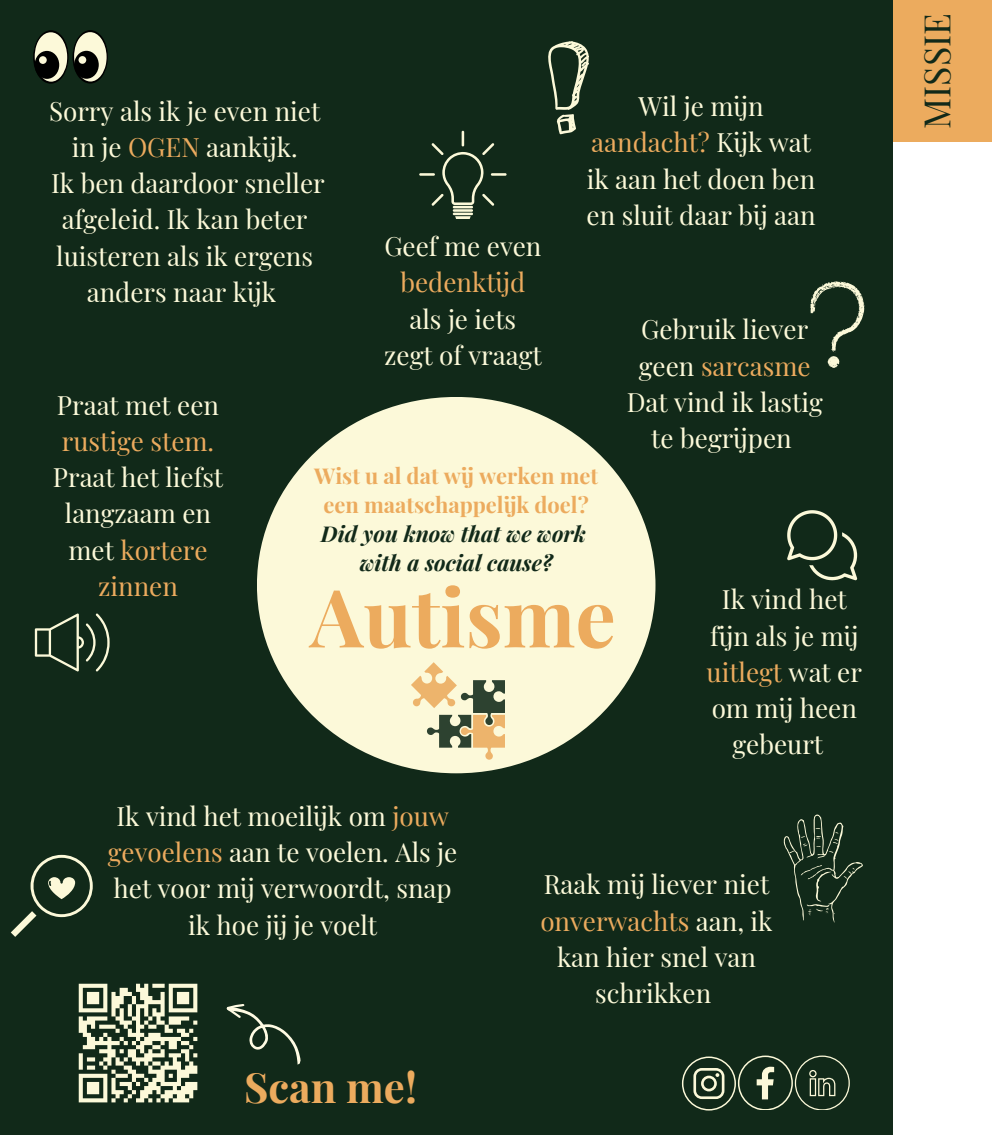
<style>
.page{position:relative;width:992px;height:1135px;background:#fff}
.page>*{position:absolute;margin:0;border:0;box-sizing:border-box;transform-origin:0 0}
.t1{font:700 80.25px "Playfair Display";color:#ecab5e}
.t2{font:700 41.75px "Playfair Display";color:#ecab5e}
.t3{font:35.75px "Playfair Display";color:#112919}
.t4{font:26px/36.2px "Playfair Display";color:#fcf9d9;text-align:center}
.t5{font:700 21.75px/29px "Playfair Display";color:#ecab5e;text-align:center}
.t6{font:italic 700 21.75px "Playfair Display";color:#112919}
.s1{color:#ecab5e}
</style>
<div class="page">
<div style="left:859px;top:0;width:133px;height:142px;background:#ecab5e"></div>
<div style="left:0;top:0;width:893px;height:1134px;background:#112919"></div>
<svg style="left:810px;top:281px;width:54px;height:86px"></svg>
<hr style="left:453px;top:206px;width:20px;height:2px;background:#fcf9d9">
<hr style="left:453px;top:209px;width:20px;height:3px;background:#fcf9d9">
<hr style="left:453px;top:213px;width:20px;height:2px;background:#fcf9d9">
<svg style="left:455px;top:216px;width:16px;height:3px"></svg>
<hr style="left:491px;top:173px;width:16px;height:3px;background:#fcf9d9">
<hr style="left:419px;top:173px;width:16px;height:3px;background:#fcf9d9">
<svg style="left:431px;top:131px;width:63px;height:75px"></svg>
<svg style="left:35px;top:613px;width:75px;height:58px"></svg>
<svg style="left:548px;top:41px;width:41px;height:93px"></svg>
<svg style="left:787px;top:510px;width:70px;height:70px"></svg>
<svg style="left:10px;top:854px;width:83px;height:83px"></svg>
<svg style="left:33px;top:30px;width:75px;height:54px"></svg>
<div style="left:35px;top:51px;width:24px;height:28px;background:#000;border-radius:50%"></div>
<div style="left:74px;top:51px;width:25px;height:28px;background:#000;border-radius:50%"></div>
<div style="left:39px;top:56px;width:8px;height:8px;background:#fcf9d9;border-radius:50%"></div>
<div style="left:79px;top:56px;width:7px;height:8px;background:#fcf9d9;border-radius:50%"></div>
<svg style="left:783px;top:814px;width:79px;height:108px"></svg>
<div style="left:257px;top:397px;width:398px;height:376px;background:#fcf9d9;border-radius:50%"></div>
<svg style="left:411px;top:662px;width:94px;height:97px"></svg>
<svg style="left:226px;top:1004px;width:75px;height:61px"></svg>
<svg style="left:682px;top:1055px;width:167px;height:55px"></svg>
<svg style="left:78px;top:983px;width:120px;height:120px"></svg>
<h4 class="t4" style="left:49px;top:92px;width:277px">Sorry als ik je even niet in je <span class="s1">OGEN</span> aankijk.<br>Ik ben daardoor sneller afgeleid. Ik kan beter luisteren als ik ergens anders naar kijk</h4>
<p class="t4" style="left:587px;top:87px;width:230px">Wil je mijn <span class="s1">aandacht?</span> Kij k wat ik aan het doen ben en sluit daar bij aan</p>
<p class="t4" style="left:384px;top:227px;width:159px">Geef me even <span class="s1">bedenktij d </span>als je iets zegt of vraagt</p>
<p class="t4" style="left:627px;top:310px;width:197px">Gebruik liever geen <span class="s1">sarcasme<br></span>Dat vind ik lastig te begrijpen</p>
<h4 class="t4" style="left:53px;top:385px;width:172px">Praat met een <span class="s1">rustige stem.<br></span>Praat het liefst langzaam en met <span class="s1">kortere zinnen</span></h4>
<p class="t5" style="left:314px;top:460px;width:285px">Wist u al dat wij werken met een maatschappelijk doel?</p>
<p class="t6" style="left:321px;top:518px;width:267px">Did you know that we work</p>
<p class="t6" style="left:360px;top:547px;width:194px">with a social cause?</p>
<h4 class="t1" style="left:310px;top:560px;width:307px">Autisme</h4>
<h4 class="t4" style="left:707px;top:580px;width:157px">Ik vind het fijn als je mij <span class="s1">uitlegt</span> wat er om mij heen gebeurt</h4>
<h4 class="t4" style="left:108px;top:796px;width:351px">Ik vind het moeilijk om <span class="s1">jouw gevoelens</span> aan te voelen. Als je het voor mij verwoordt, snap ik hoe jij je voelt</h4>
<p class="t2" style="left:244px;top:1057px;width:174px">Scan me!</p>
<p class="t4" style="left:540px;top:865px;width:234px">Raak mij liever niet <span class="s1">onverwachts</span> aan, ik kan hier snel van schrikken</p>
<p class="t3" style="left:912px;top:129px;width:117px;rotate:-90deg">MISSIE</p>
</div>
